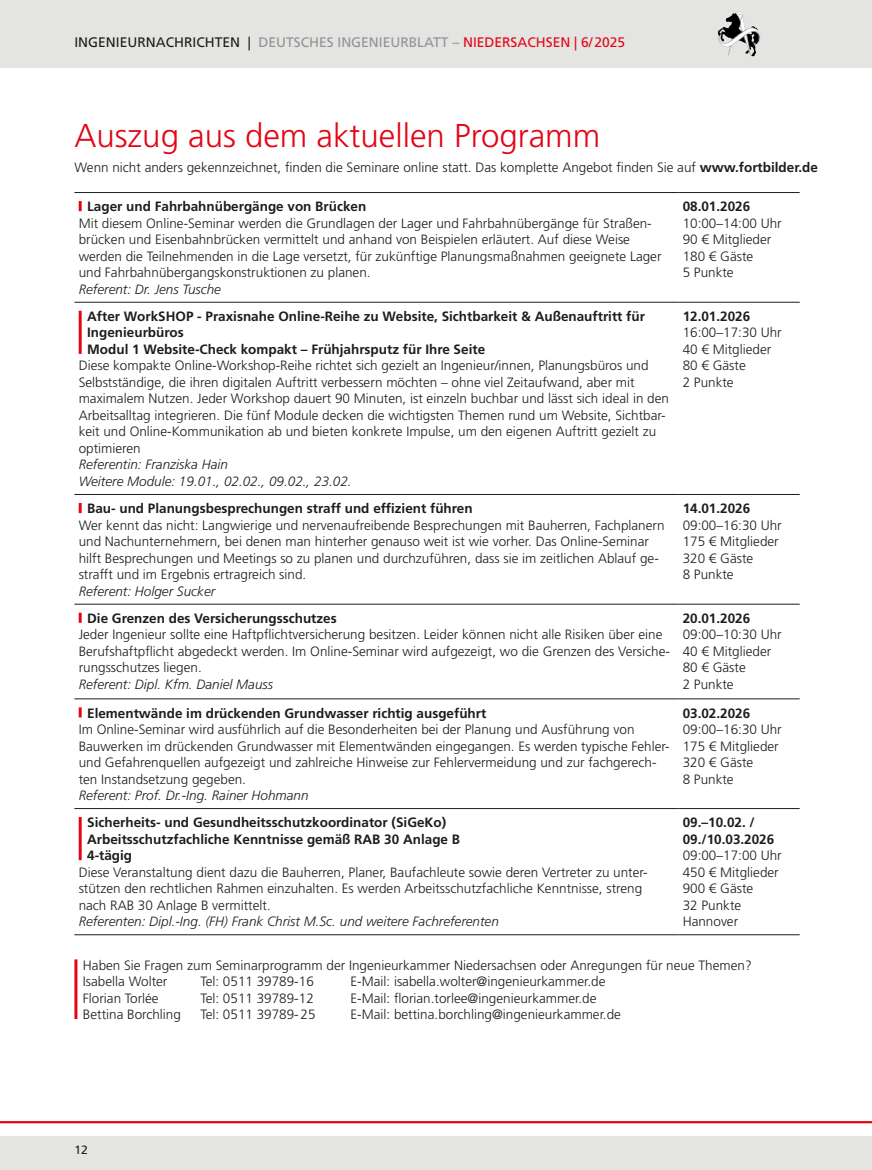
<style>
.page{position:relative;width:872px;height:1170px;background:#fff}
.page>*{position:absolute;margin:0;border:0;box-sizing:border-box;transform-origin:0 0}
.H2_Headline{font:300 33px "Frutiger LT Std";color:#e30614}
.t1{font:13.8px "Frutiger LT Std";color:#939292}
.P_Seminare-Text{font:300 13.5px/16.5px "Frutiger LT Std";color:#1d1d1b}
.P_Seminare-Thema{font:700 13.5px/16.5px "Frutiger LT Std";color:#1d1d1b}
.P_Fließtext_mit_roter_Linie{font:300 13.5px/16.5px "Frutiger LT Std";color:#1d1d1b}
.P_Seminare-Referent{font:italic 300 13.5px "Frutiger LT Std";color:#1d1d1b}
.P_Fließtext{font:300 13.5px "Frutiger LT Std";color:#1d1d1b}
.P_Seminare-Text-2{font:700 13.5px "Frutiger LT Std";color:#1d1d1b}
.t2{font:12px "Frutiger LT Std";color:#1d1d1b}
.s1{color:#1d1d1b}
.s2{color:#e30614}
.s3{font-weight:700}
</style>
<div class="page">
<div style="left:0;top:1135px;width:872px;height:34px;background:#e4e4e3"></div>
<hr style="left:0;top:1120px;width:872px;height:3px;background:#e30614">
<div style="left:0;top:0;width:872px;height:68px;background:#e4e4e3"></div>
<img style="left:725px;top:12px;width:14px;height:9px">
<hr style="left:74px;top:959px;width:3px;height:59px;background:#e30614">
<svg style="left:74px;top:310px;width:725px;height:551px"></svg>
<hr style="left:74px;top:192px;width:604px;height:1px;background:#1d1d1b">
<hr style="left:678px;top:192px;width:121px;height:1px;background:#1d1d1b">
<hr style="left:74px;top:302px;width:604px;height:1px;background:#1d1d1b">
<hr style="left:678px;top:302px;width:121px;height:1px;background:#1d1d1b">
<hr style="left:74px;top:494px;width:604px;height:1px;background:#1d1d1b">
<hr style="left:678px;top:494px;width:121px;height:1px;background:#1d1d1b">
<hr style="left:74px;top:603px;width:604px;height:1px;background:#1d1d1b">
<hr style="left:678px;top:603px;width:121px;height:1px;background:#1d1d1b">
<hr style="left:74px;top:698px;width:604px;height:1px;background:#1d1d1b">
<hr style="left:678px;top:698px;width:121px;height:1px;background:#1d1d1b">
<hr style="left:74px;top:808px;width:604px;height:1px;background:#1d1d1b">
<hr style="left:678px;top:808px;width:121px;height:1px;background:#1d1d1b">
<hr style="left:74px;top:934px;width:604px;height:1px;background:#1d1d1b">
<hr style="left:678px;top:934px;width:121px;height:1px;background:#1d1d1b">
<svg style="left:79px;top:201px;width:3px;height:10px"></svg>
<hr style="left:79px;top:311px;width:3px;height:43px;background:#e30614">
<svg style="left:79px;top:503px;width:3px;height:10px"></svg>
<svg style="left:79px;top:612px;width:3px;height:10px"></svg>
<svg style="left:79px;top:707px;width:3px;height:10px"></svg>
<hr style="left:79px;top:817px;width:3px;height:43px;background:#e30614">
<p class="t1" style="left:74px;top:34px;width:552px"><span class="s1">INGENIEURNACHRICHTEN |</span> DEUTSCHES INGENIEURBLATT – <span class="s2">NIEDERSACHSEN | 6/2025</span></p>
<p class="H2_Headline" style="left:74px;top:117px;width:527px">Auszug aus dem aktuellen Programm</p>
<p class="P_Fließtext" style="left:74px;top:160px;width:745px">Wenn nicht anders gekennzeichnet, finden die Seminare online statt. Das komplette Angebot finden Sie auf <span class="s3">www.fortbilder.de</span></p>
<p class="P_Seminare-Thema" style="left:87px;top:198px;width:281px">Lager und Fahrbahnübergänge von Brücken</p>
<p class="P_Seminare-Text" style="left:79px;top:215px;width:584px">Mit diesem Online-Seminar werden die Grundlagen der Lager und Fahrbahnübergänge für Straßen&shy;brücken und Eisenbahnbrücken vermittelt und anhand von Beispielen erläutert. Auf diese Weise werden die Teilnehmenden in die Lage versetzt, für zukünftige Planungsmaßnahmen geeignete Lager und Fahrbahnübergangskonstruktionen zu planen.</p>
<p class="P_Seminare-Referent" style="left:79px;top:281px;width:144px">Referent: Dr. Jens Tusche</p>
<p class="P_Seminare-Text-2" style="left:682px;top:198px;width:69px">08.01.2026</p>
<p class="P_Seminare-Text" style="left:682px;top:215px;width:101px">10:00–14:00 Uhr</p>
<p class="P_Seminare-Text" style="left:682px;top:231px;width:90px">90 € Mitglieder</p>
<p class="P_Seminare-Text" style="left:682px;top:248px;width:72px">180 € Gäste</p>
<p class="P_Seminare-Text" style="left:682px;top:264px;width:53px">5 Punkte</p>
<p class="P_Seminare-Thema" style="left:87px;top:308px;width:559px">After WorkSHOP - Praxisnahe Online-Reihe zu Website, Sichtbarkeit &amp; Außenauftritt für<br>Ingenieurbüros</p>
<p class="P_Seminare-Thema" style="left:87px;top:341px;width:399px">Modul 1 Website-Check kompakt – Frühjahrsputz für Ihre Seite</p>
<p class="P_Seminare-Text" style="left:79px;top:357px;width:592px">Diese kompakte Online-Workshop-Reihe richtet sich gezielt an Ingenieur/innen, Planungsbüros und Selbstständige, die ihren digitalen Auftritt verbessern möchten – ohne viel Zeitaufwand, aber mit maximalem Nutzen. Jeder Workshop dauert 90 Minuten, ist einzeln buchbar und lässt sich ideal in den Arbeitsalltag integrieren. Die fünf Module decken die wichtigsten Themen rund um Website, Sichtbar&shy;keit und Online-Kommunikation ab und bieten konkrete Impulse, um den eigenen Auftritt gezielt zu optimieren</p>
<p class="P_Seminare-Referent" style="left:79px;top:457px;width:151px">Referentin: Franziska Hain</p>
<p class="P_Seminare-Referent" style="left:79px;top:473px;width:274px">Weitere Module: 19.01., 02.02., 09.02., 23.02.</p>
<p class="P_Seminare-Thema" style="left:87px;top:500px;width:387px">Bau- und Planungsbesprechungen straff und effizient führen</p>
<p class="P_Seminare-Text" style="left:79px;top:517px;width:587px">Wer kennt das nicht: Langwierige und nervenaufreibende Besprechungen mit Bauherren, Fachplanern und Nachunternehmern, bei denen man hinterher genauso weit ist wie vorher. Das Online-Seminar hilft Besprechungen und Meetings so zu planen und durchzuführen, dass sie im zeitlichen Ablauf ge&shy;strafft und im Ergebnis ertragreich sind.</p>
<p class="P_Seminare-Referent" style="left:79px;top:583px;width:138px">Referent: Holger Sucker</p>
<p class="P_Seminare-Thema" style="left:87px;top:610px;width:251px">Die Grenzen des Versicherungsschutzes</p>
<p class="P_Seminare-Text" style="left:79px;top:626px;width:593px">Jeder Ingenieur sollte eine Haftpflichtversicherung besitzen. Leider können nicht alle Risiken über eine<br>Berufshaftpflicht abgedeckt werden. Im Online-Seminar wird aufgezeigt, wo die Grenzen des Versiche&shy;rungsschutzes liegen.</p>
<p class="P_Seminare-Referent" style="left:79px;top:676px;width:196px">Referent: Dipl. Kfm. Daniel Mauss</p>
<p class="P_Seminare-Thema" style="left:87px;top:704px;width:401px">Elementwände im drückenden Grundwasser richtig ausgeführt</p>
<p class="P_Seminare-Text" style="left:79px;top:721px;width:592px">Im Online-Seminar wird ausführlich auf die Besonderheiten bei der Planung und Ausführung von Bauwerken im drückenden Grundwasser mit Elementwänden eingegangen. Es werden typische Fehler&shy;und Gefahrenquellen aufgezeigt und zahlreiche Hinweise zur Fehlervermeidung und zur fachgerech&shy;ten Instandsetzung gegeben.</p>
<p class="P_Seminare-Referent" style="left:79px;top:787px;width:231px">Referent: Prof. Dr.-Ing. Rainer Hohmann</p>
<p class="P_Seminare-Thema" style="left:87px;top:814px;width:361px">Sicherheits- und Gesundheitsschutzkoordinator (SiGeKo)</p>
<p class="P_Seminare-Thema" style="left:87px;top:830px;width:374px">Arbeitsschutzfachliche Kenntnisse gemäß RAB 30 Anlage B</p>
<p class="P_Seminare-Thema" style="left:87px;top:847px;width:47px">4-tägig</p>
<p class="P_Seminare-Text" style="left:79px;top:863px;width:570px">Diese Veranstaltung dient dazu die Bauherren, Planer, Baufachleute sowie deren Vertreter zu unter&shy;stützen den rechtlichen Rahmen einzuhalten. Es werden Arbeitsschutzfachliche Kenntnisse, streng nach RAB 30 Anlage B vermittelt.</p>
<p class="P_Seminare-Referent" style="left:79px;top:913px;width:422px">Referenten: Dipl.-Ing. (FH) Frank Christ M.Sc. und weitere Fachreferenten</p>
<p class="P_Seminare-Text-2" style="left:682px;top:308px;width:69px">12.01.2026</p>
<p class="P_Seminare-Text" style="left:682px;top:324px;width:101px">16:00–17:30 Uhr</p>
<p class="P_Seminare-Text" style="left:682px;top:341px;width:90px">40 € Mitglieder</p>
<p class="P_Seminare-Text" style="left:682px;top:357px;width:65px">80 € Gäste</p>
<p class="P_Seminare-Text" style="left:682px;top:374px;width:53px">2 Punkte</p>
<p class="P_Seminare-Text-2" style="left:682px;top:500px;width:69px">14.01.2026</p>
<p class="P_Seminare-Text" style="left:682px;top:517px;width:101px">09:00–16:30 Uhr</p>
<p class="P_Seminare-Text" style="left:682px;top:533px;width:98px">175 € Mitglieder</p>
<p class="P_Seminare-Text" style="left:682px;top:550px;width:72px">320 € Gäste</p>
<p class="P_Seminare-Text" style="left:682px;top:566px;width:53px">8 Punkte</p>
<p class="P_Seminare-Text-2" style="left:682px;top:610px;width:69px">20.01.2026</p>
<p class="P_Seminare-Text" style="left:682px;top:626px;width:101px">09:00–10:30 Uhr</p>
<p class="P_Seminare-Text" style="left:682px;top:643px;width:90px">40 € Mitglieder</p>
<p class="P_Seminare-Text" style="left:682px;top:659px;width:65px">80 € Gäste</p>
<p class="P_Seminare-Text" style="left:682px;top:676px;width:53px">2 Punkte</p>
<p class="P_Seminare-Text-2" style="left:682px;top:704px;width:69px">03.02.2026</p>
<p class="P_Seminare-Text" style="left:682px;top:721px;width:101px">09:00–16:30 Uhr</p>
<p class="P_Seminare-Text" style="left:682px;top:737px;width:98px">175 € Mitglieder</p>
<p class="P_Seminare-Text" style="left:682px;top:754px;width:72px">320 € Gäste</p>
<p class="P_Seminare-Text" style="left:682px;top:770px;width:53px">8 Punkte</p>
<p class="P_Seminare-Text-2" style="left:682px;top:814px;width:74px">09.–10.02. /</p>
<p class="P_Seminare-Text-2" style="left:682px;top:831px;width:93px">09./10.03.2026</p>
<p class="P_Seminare-Text" style="left:682px;top:847px;width:101px">09:00–17:00 Uhr</p>
<p class="P_Seminare-Text" style="left:682px;top:863px;width:98px">450 € Mitglieder</p>
<p class="P_Seminare-Text" style="left:682px;top:880px;width:72px">900 € Gäste</p>
<p class="P_Seminare-Text" style="left:682px;top:896px;width:60px">32 Punkte</p>
<p class="P_Seminare-Text" style="left:682px;top:913px;width:57px">Hannover</p>
<p class="P_Fließtext_mit_roter_Linie" style="left:83px;top:956px;width:670px">Haben Sie Fragen zum Seminarprogramm der Ingenieurkammer Niedersachsen oder Anregungen für neue Themen?<br>Isabella Wolter</p>
<p class="P_Fließtext_mit_roter_Linie" style="left:200px;top:973px;width:115px">Tel: 0511 39789-16</p>
<p class="P_Fließtext_mit_roter_Linie" style="left:350px;top:973px;width:256px">E-Mail: isabella.wolter@ingenieurkammer.de</p>
<p class="P_Fließtext_mit_roter_Linie" style="left:83px;top:989px;width:77px">Florian Torlée</p>
<p class="P_Fließtext_mit_roter_Linie" style="left:200px;top:989px;width:115px">Tel: 0511 39789-12</p>
<p class="P_Fließtext_mit_roter_Linie" style="left:350px;top:989px;width:247px">E-Mail: florian.torlee@ingenieurkammer.de</p>
<p class="P_Fließtext_mit_roter_Linie" style="left:83px;top:1006px;width:100px">Bettina Borchling</p>
<p class="P_Fließtext_mit_roter_Linie" style="left:200px;top:1006px;width:117px">Tel: 0511 39789-25</p>
<p class="P_Fließtext_mit_roter_Linie" style="left:350px;top:1006px;width:272px">E-Mail: bettina.borchling@ingenieurkammer.de</p>
<p class="t2" style="left:74px;top:1142px;width:15px">12</p>
</div>
